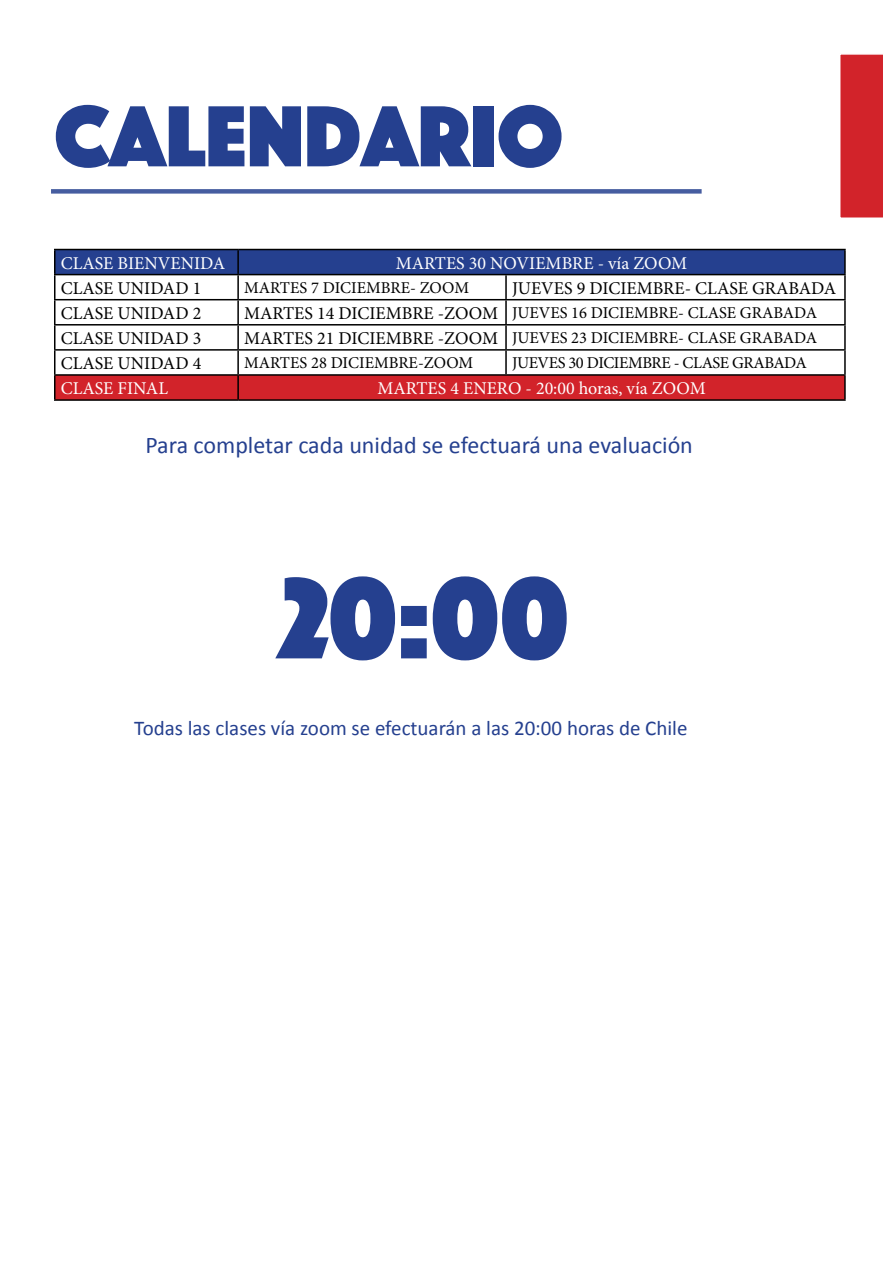
<style>
.page{position:relative;width:893px;height:1263px;background:#fff}
.page>*{position:absolute;margin:0;border:0;box-sizing:border-box;transform-origin:0 0}
.t1{font:120px "Phosphate Solid";color:#25408f}
.t2{font:90px "Phosphate Solid";color:#25408f}
.t3{font:24px "Calibri";color:#25408f}
.t4{font:21px "Calibri";color:#25408f}
.t5{font:18px "Minion Pro";color:#fff}
.t6{font:18px "Minion Pro";color:#000}
.t7{font:16.5px "Minion Pro";color:#000}
.t8{font:16.5px "Minion Pro";letter-spacing:-.025em;color:#000}
.s1{font-size:18px}
</style>
<div class="page">
<div style="left:839px;top:53px;width:45px;height:166px;background:#d2232a;border:2px solid #fff"></div>
<svg style="left:56px;top:250px;width:788px;height:24px;background:#243e8c"></svg>
<div style="left:56px;top:376px;width:788px;height:23px;background:#d2232a"></div>
<hr style="left:54px;top:249px;width:184px;height:1px;background:#000">
<hr style="left:54px;top:250px;width:2px;height:24px;background:#000">
<hr style="left:238px;top:249px;width:268px;height:1px;background:#000">
<hr style="left:237px;top:250px;width:2px;height:24px;background:#000">
<hr style="left:506px;top:249px;width:340px;height:1px;background:#000">
<hr style="left:844px;top:250px;width:2px;height:24px;background:#000">
<hr style="left:54px;top:274px;width:184px;height:1px;background:#000">
<hr style="left:54px;top:275px;width:2px;height:24px;background:#000">
<hr style="left:238px;top:274px;width:268px;height:1px;background:#000">
<hr style="left:237px;top:275px;width:2px;height:24px;background:#000">
<hr style="left:506px;top:274px;width:340px;height:1px;background:#000">
<hr style="left:505px;top:275px;width:2px;height:24px;background:#000">
<hr style="left:844px;top:275px;width:2px;height:24px;background:#000">
<hr style="left:54px;top:299px;width:184px;height:1px;background:#000">
<hr style="left:54px;top:300px;width:2px;height:24px;background:#000">
<hr style="left:238px;top:299px;width:268px;height:1px;background:#000">
<hr style="left:237px;top:300px;width:2px;height:24px;background:#000">
<hr style="left:506px;top:299px;width:340px;height:1px;background:#000">
<hr style="left:505px;top:300px;width:2px;height:24px;background:#000">
<hr style="left:844px;top:300px;width:2px;height:24px;background:#000">
<hr style="left:54px;top:324px;width:184px;height:1px;background:#000">
<hr style="left:54px;top:325px;width:2px;height:24px;background:#000">
<hr style="left:238px;top:324px;width:268px;height:1px;background:#000">
<hr style="left:237px;top:325px;width:2px;height:24px;background:#000">
<hr style="left:506px;top:324px;width:340px;height:1px;background:#000">
<hr style="left:505px;top:325px;width:2px;height:24px;background:#000">
<hr style="left:844px;top:325px;width:2px;height:24px;background:#000">
<hr style="left:54px;top:349px;width:184px;height:2px;background:#000">
<hr style="left:54px;top:351px;width:2px;height:23px;background:#000">
<hr style="left:238px;top:349px;width:268px;height:2px;background:#000">
<hr style="left:237px;top:351px;width:2px;height:23px;background:#000">
<hr style="left:506px;top:349px;width:340px;height:2px;background:#000">
<hr style="left:505px;top:351px;width:2px;height:23px;background:#000">
<hr style="left:844px;top:351px;width:2px;height:23px;background:#000">
<hr style="left:54px;top:374px;width:184px;height:2px;background:#000">
<hr style="left:54px;top:376px;width:2px;height:23px;background:#000">
<hr style="left:238px;top:374px;width:268px;height:2px;background:#000">
<hr style="left:237px;top:376px;width:2px;height:23px;background:#000">
<hr style="left:506px;top:374px;width:340px;height:2px;background:#000">
<hr style="left:844px;top:376px;width:2px;height:23px;background:#000">
<hr style="left:54px;top:399px;width:184px;height:2px;background:#000">
<hr style="left:238px;top:399px;width:268px;height:2px;background:#000">
<hr style="left:506px;top:399px;width:340px;height:2px;background:#000">
<div style="left:51px;top:189px;width:651px;height:5px;background:#465da0"></div>
<h2 class="t2" style="left:54px;top:72px;width:511px">CALENDARIO</h2>
<p class="t5" style="left:61px;top:251px;width:166px">CLASE BIENVENIDA</p>
<p class="t5" style="left:396px;top:251px;width:293px">MARTES 30 NOVIEMBRE - vía ZOOM</p>
<p class="t6" style="left:61px;top:276px;width:142px">CLASE UNIDAD 1</p>
<p class="t7" style="left:244px;top:276px;width:226px">MARTES 7 DICIEMBRE- ZOOM</p>
<p class="t6" style="left:512px;top:276px;width:326px">JUEVES 9 DICIEMBRE- CLASE GRABADA</p>
<p class="t6" style="left:61px;top:301px;width:142px">CLASE UNIDAD 2</p>
<p class="t7" style="left:244px;top:301px;width:574px"><span class="s1">MARTES 14 DICIEMBRE -ZOOM</span> JUEVES 16 DICIEMBRE- CLASE GRABADA</p>
<p class="t6" style="left:61px;top:326px;width:142px">CLASE UNIDAD 3</p>
<p class="t7" style="left:244px;top:326px;width:574px"><span class="s1">MARTES 21 DICIEMBRE -ZOOM</span> JUEVES 23 DICIEMBRE- CLASE GRABADA</p>
<p class="t6" style="left:61px;top:351px;width:142px">CLASE UNIDAD 4</p>
<p class="t7" style="left:244px;top:352px;width:231px">MARTES 28 DICIEMBRE-ZOOM</p>
<p class="t8" style="left:512px;top:352px;width:296px">JUEVES 30 DICIEMBRE - CLASE GRABADA</p>
<p class="t5" style="left:61px;top:376px;width:109px">CLASE FINAL</p>
<p class="t5" style="left:377px;top:376px;width:330px">MARTES 4 ENERO - 20:00 horas, vía ZOOM</p>
<h3 class="t3" style="left:145px;top:431px;width:549px">Para completar cada unidad se efectuará una evaluación</h3>
<h1 class="t1" style="left:278px;top:533px;width:292px">20:00</h1>
<p class="t4" style="left:134px;top:715px;width:555px">Todas las clases vía zoom se efectuarán a las 20:00 horas de Chile</p>
</div>
